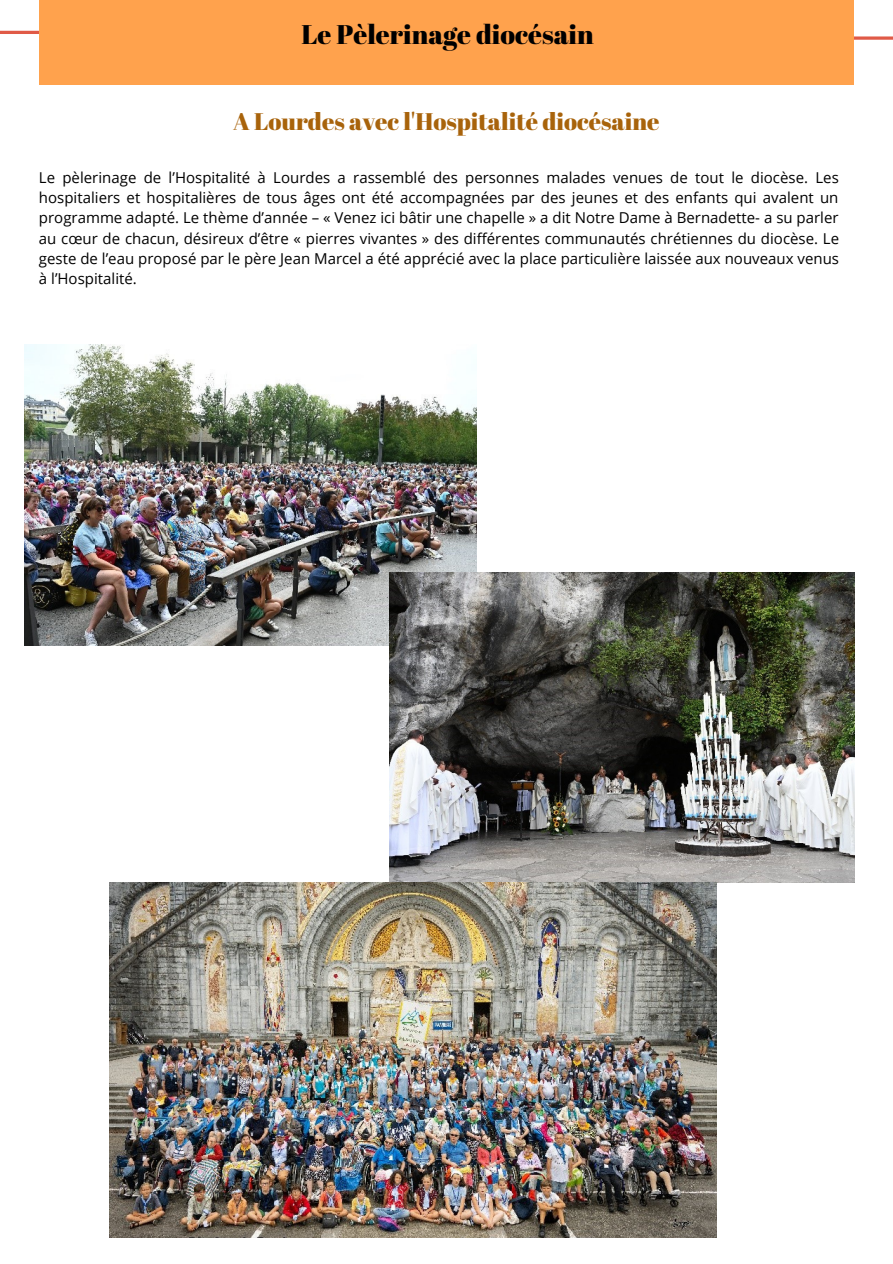
<style>
.page{position:relative;width:893px;height:1264px;background:#fff}
.page>*{position:absolute;margin:0;border:0;box-sizing:border-box;transform-origin:0 0}
.t1{font:27px "Abril Fatface";color:#000}
.t2{font:24px "Abril Fatface";color:#a8630b}
.t3{font:15px/20.2px "Open Sans";color:#000;text-align:justify}
</style>
<div class="page">
<img style="left:24px;top:344px;width:452px;height:302px">
<img style="left:389px;top:572px;width:465px;height:310px">
<svg style="left:0;top:30px;width:39px;height:4px"></svg>
<svg style="left:853px;top:27px;width:39px;height:16px"></svg>
<div style="left:39px;top:0;width:814px;height:85px;background:#ffa24d"></div>
<img style="left:109px;top:882px;width:607px;height:355px">
<p class="t1" style="left:301px;top:16px;width:294px">Le Pèlerinage diocésain</p>
<p class="t2" style="left:233px;top:105px;width:427px">A Lourdes avec l'Hospitalité diocésaine</p>
<p class="t3" style="left:39px;top:167px;width:801px">Le pèlerinage de l’Hospitalité à Lourdes a rassemblé des personnes malades venues de tout le diocèse. Les hospitaliers et hospitalières de tous âges ont été accompagnées par des jeunes et des enfants qui avalent un programme adapté. Le thème d’année – « Venez ici bâtir une chapelle » a dit Notre Dame à Bernadette- a su parler au cœur de chacun, désireux d’être « pierres vivantes » des différentes communautés chrétiennes du diocèse. Le geste de l’eau proposé par le père Jean Marcel a été apprécié avec la place particulière laissée aux nouveaux venus à l’Hospitalité.</p>
</div>
